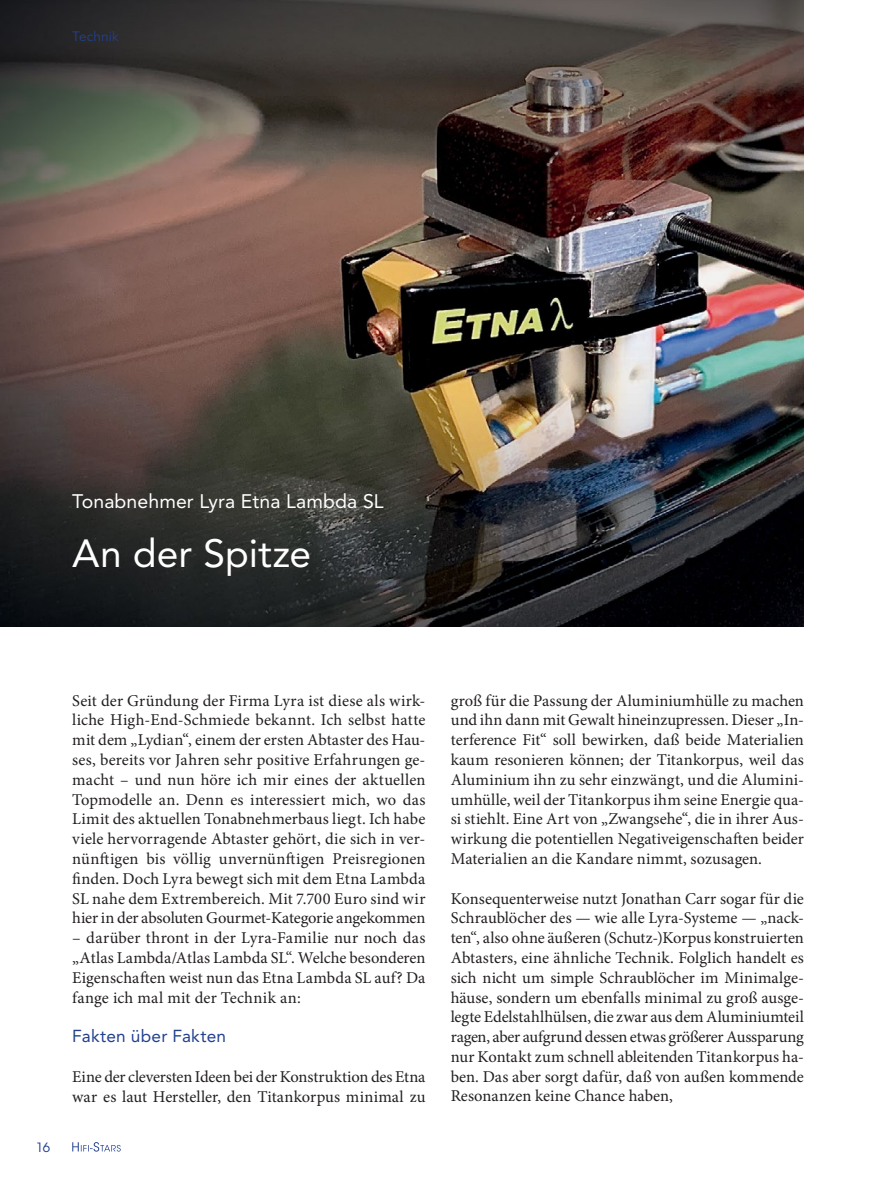
<style>
.page{position:relative;width:893px;height:1191px;background:#fff}
.page>*{position:absolute;margin:0;border:0;box-sizing:border-box;transform-origin:0 0}
.t1{font:39px "Avenir LT Std";color:#fff}
.t2{font:19.5px "Avenir LT Std";letter-spacing:.005em;color:#fff}
.t3{font:17.25px "Avenir LT Std";letter-spacing:.01em;color:#224090}
.t4{font:16.5px/19.8px "Minion Pro";color:#231f20;text-align:justify}
.t5{font:13.5px "Avenir LT Std";letter-spacing:.01em;color:#224090}
.t6{font:12.75px "ITC Avant Garde Std";color:#224090}
</style>
<div class="page">
<img style="left:0;top:0;width:804px;height:626px">
<svg style="left:72px;top:1142px;width:49px;height:9px"></svg>
<p class="t5" style="left:72px;top:29px;width:48px">Technik</p>
<p class="t2" style="left:72px;top:489px;width:313px">Tonabnehmer Lyra Etna Lambda SL</p>
<h1 class="t1" style="left:72px;top:531px;width:240px">An der Spitze</h1>
<p class="t6" style="left:36px;top:1139px;width:15px">16</p>
<p class="t4" style="left:72px;top:690px;width:355px">Seit der Gründung der Firma Lyra ist diese als wirk&shy;liche High-End-Schmiede bekannt. Ich selbst hatte mit dem „Lydian“, einem der ersten Abtaster des Hau&shy;ses, bereits vor Jahren sehr positive Erfahrungen ge&shy;macht – und nun höre ich mir eines der aktuellen Topmodelle an. Denn es interessiert mich, wo das Limit des aktuellen Tonabnehmerbaus liegt. Ich habe viele hervorragende Abtaster gehört, die sich in ver&shy;nünftigen bis völlig unvernünftigen Preisregionen finden. Doch Lyra bewegt sich mit dem Etna Lambda SL nahe dem Extrembereich. Mit 7.700 Euro sind wir hier in der absoluten Gourmet-Kategorie angekommen</p>
<p class="t4" style="left:72px;top:928px;width:355px">– darüber thront in der Lyra-Familie nur noch das „Atlas Lambda/Atlas Lambda SL“. Welche besonderen Eigenschaften weist nun das Etna Lambda SL auf? Da fange ich mal mit der Technik an:</p>
<p class="t3" style="left:72px;top:1026px;width:155px">Fakten über Fakten</p>
<p class="t4" style="left:72px;top:1066px;width:355px">Eine der cleversten Ideen bei der Konstruktion des Etna war es laut Hersteller, den Titankorpus minimal zu</p>
<p class="t4" style="left:451px;top:690px;width:355px">groß für die Passung der Aluminiumhülle zu machen und ihn dann mit Gewalt hineinzupressen. Dieser „In&shy;terference Fit“ soll bewirken, daß beide Materialien kaum resonieren können; der Titankorpus, weil das Aluminium ihn zu sehr einzwängt, und die Alumini&shy;umhülle, weil der Titankorpus ihm seine Energie qua&shy;si stiehlt. Eine Art von „Zwangsehe“, die in ihrer Aus&shy;wirkung die potentiellen Negativeigenschaften beider Materialien an die Kandare nimmt, sozusagen.</p>
<p class="t4" style="left:451px;top:888px;width:355px">Konsequenterweise nutzt Jonathan Carr sogar für die Schraublöcher des — wie alle Lyra-Systeme — „nack&shy;ten“, also ohne äußeren (Schutz-)Korpus konstruierten Abtasters, eine ähnliche Technik. Folglich handelt es sich nicht um simple Schraublöcher im Minimalge&shy;häuse, sondern um ebenfalls minimal zu groß ausge&shy;legte Edelstahlhülsen, die zwar aus dem Aluminiumteil ragen, aber aufgrund dessen etwas größerer Aussparung nur Kontakt zum schnell ableitenden Titankorpus ha&shy;ben. Das aber sorgt dafür, daß von außen kommende Resonanzen keine Chance haben,</p>
</div>
